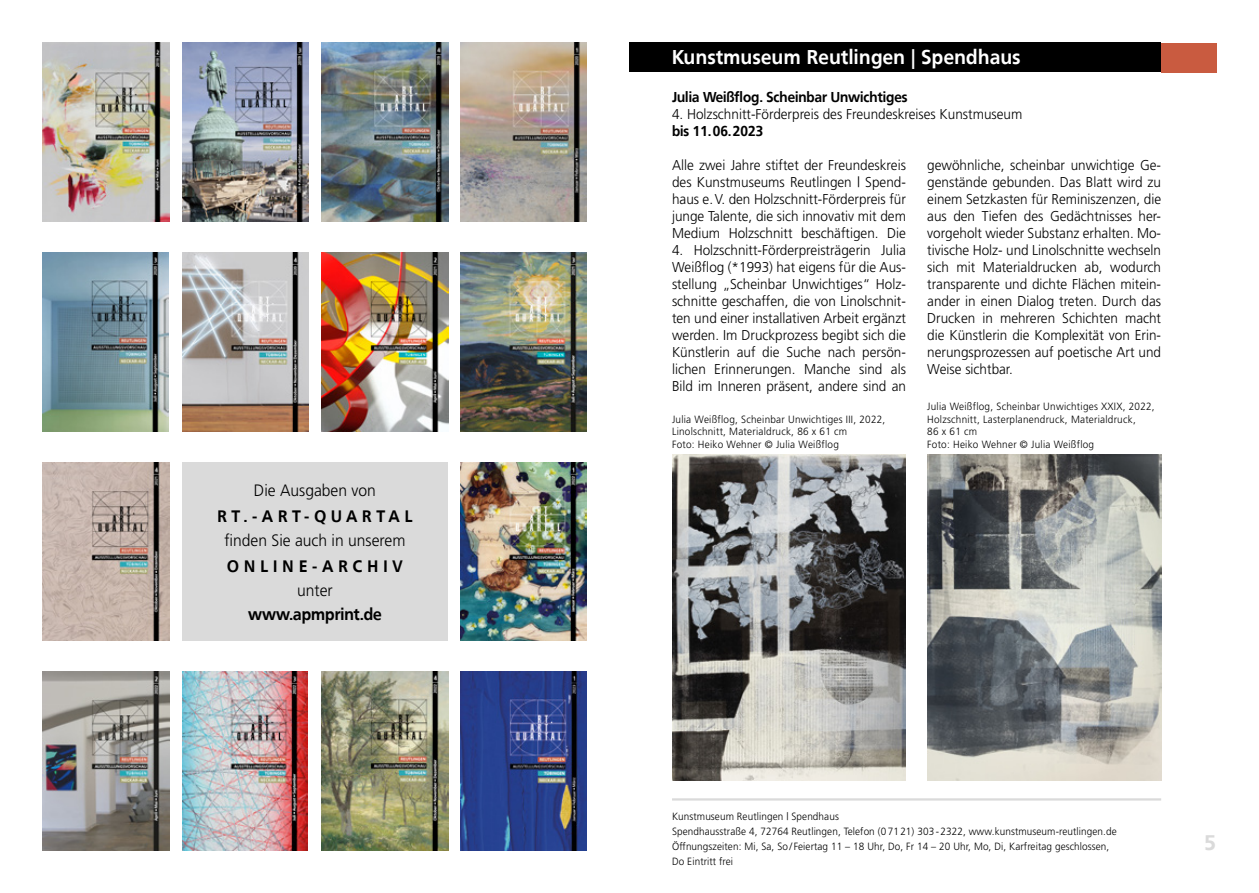
<style>
.page{position:relative;width:1259px;height:893px;background:#fff}
.page>*{position:absolute;margin:0;border:0;box-sizing:border-box;transform-origin:0 0}
.t1{font:700 21px "Frutiger BSK";color:#dadada}
.t2{font:700 19.8px "Frutiger BSK";letter-spacing:.025em;color:#fff;scale:.95 1}
.t3{font:300 16.5px "Frutiger";color:#000;scale:.95 1}
.t4{font:700 16.5px "Frutiger BSK";letter-spacing:.3em;color:#000;scale:.95 1}
.t5{font:700 16.5px "Frutiger BSK";color:#000;scale:.95 1}
.t6{font:700 16.5px "Frutiger BSK";letter-spacing:.32em;color:#000;scale:.95 1}
.t7{font:300 14.25px/17px "Frutiger";color:#000;text-align:justify;scale:.95 1}
.t8{font:700 14.25px "Frutiger BSK";color:#000;scale:.95 1}
.t9{font:300 10.5px/12.8px "Frutiger";letter-spacing:.025em;color:#000;scale:.95 1}
</style>
<div class="page">
<hr style="left:672px;top:798px;width:489px;height:2px;background:#dadada">
<div style="left:629px;top:43px;width:532px;height:29px;background:#000"></div>
<img style="left:43px;top:43px;width:126px;height:178px">
<div style="left:182px;top:462px;width:266px;height:179px;background:#dadada"></div>
<img style="left:182px;top:43px;width:126px;height:178px">
<img style="left:321px;top:43px;width:127px;height:178px">
<img style="left:460px;top:43px;width:127px;height:178px">
<img style="left:43px;top:253px;width:126px;height:178px">
<img style="left:182px;top:253px;width:126px;height:178px">
<div style="left:1161px;top:43px;width:55px;height:30px;background:#c95b40"></div>
<img style="left:321px;top:253px;width:127px;height:178px">
<img style="left:460px;top:253px;width:127px;height:178px">
<img style="left:43px;top:462px;width:126px;height:179px">
<img style="left:460px;top:462px;width:127px;height:179px">
<img style="left:43px;top:672px;width:126px;height:178px">
<img style="left:182px;top:672px;width:126px;height:178px">
<img style="left:321px;top:672px;width:127px;height:178px">
<img style="left:460px;top:672px;width:127px;height:178px">
<img style="left:672px;top:455px;width:234px;height:326px">
<img style="left:927px;top:455px;width:234px;height:326px">
<p class="t3" style="left:254px;top:481px;width:130px">Die Ausgaben von</p>
<p class="t4" style="left:217px;top:506px;width:207px">RT.-ART-QUARTAL</p>
<p class="t3" style="left:224px;top:531px;width:192px">finden Sie auch in unserem</p>
<p class="t6" style="left:227px;top:556px;width:186px">ONLINE-ARCHIV</p>
<p class="t3" style="left:297px;top:581px;width:39px">unter</p>
<p class="t5" style="left:248px;top:604px;width:142px">www.apmprint.de</p>
<h2 class="t2" style="left:672px;top:45px;width:368px">Kunstmuseum Reutlingen | Spendhaus</h2>
<p class="t8" style="left:672px;top:89px;width:249px">Julia Weißflog. Scheinbar Unwichtiges</p>
<p class="t7" style="left:672px;top:106px;width:370px">4. Holzschnitt-Förderpreis des Freundeskreises Kunstmuseum</p>
<p class="t8" style="left:672px;top:123px;width:98px">bis 11.06.2023</p>
<p class="t7" style="left:672px;top:157px;width:248px">Alle zwei Jahre stiftet der Freundeskreis des Kunstmuseums Reutlingen | Spend&shy;haus e.V. den Holzschnitt-Förderpreis für junge Talente, die sich innovativ mit dem Medium Holzschnitt beschäftigen. Die</p>
<p class="t7" style="left:672px;top:242px;width:248px">4. Holzschnitt-Förderpreisträgerin Julia Weißflog (*1993) hat eigens für die Aus&shy;stellung „Scheinbar Unwichtiges“ Holz&shy;schnitte geschaffen, die von Linolschnit&shy;ten und einer installativen Arbeit ergänzt werden. Im Druckprozess begibt sich die Künstlerin auf die Suche nach persön&shy;lichen Erinnerungen. Manche sind als Bild im Inneren präsent, andere sind an</p>
<p class="t7" style="left:927px;top:157px;width:248px">gewöhnliche, scheinbar unwichtige Ge&shy;genstände gebunden. Das Blatt wird zu einem Setzkasten für Reminiszenzen, die aus den Tiefen des Gedächtnisses her&shy;vorgeholt wieder Substanz erhalten. Mo&shy;tivische Holz- und Linolschnitte wechseln sich mit Materialdrucken ab, wodurch transparente und dichte Flächen mitein&shy;ander in einen Dialog treten. Durch das Drucken in mehreren Schichten macht die Künstlerin die Komplexität von Erin&shy;nerungsprozessen auf poetische Art und Weise sichtbar.</p>
<p class="t9" style="left:672px;top:413px;width:226px">Julia Weißflog, Scheinbar Unwichtiges III, 2022,<br>Linolschnitt, Materialdruck, 86 x 61 cm<br>Foto: Heiko Wehner © Julia Weißflog</p>
<p class="t9" style="left:927px;top:400px;width:241px">Julia Weißflog, Scheinbar Unwichtiges XXIX, 2022, Holzschnitt, Lasterplanendruck, Materialdruck,<br>86 x 61 cm<br>Foto: Heiko Wehner © Julia Weißflog</p>
<p class="t9" style="left:672px;top:809px;width:469px;line-height:14.9px">Kunstmuseum Reutlingen | Spendhaus<br>Spendhausstraße 4, 72764 Reutlingen, Telefon (0 71 21) 303 - 2322, www.kunstmuseum-reutlingen.de Öffnungszeiten: Mi, Sa, So / Feiertag 11 – 18 Uhr, Do, Fr 14 – 20 Uhr, Mo, Di, Karfreitag geschlossen, Do Eintritt frei</p>
<h1 class="t1" style="left:1204px;top:830px;width:13px">5</h1>
</div>
